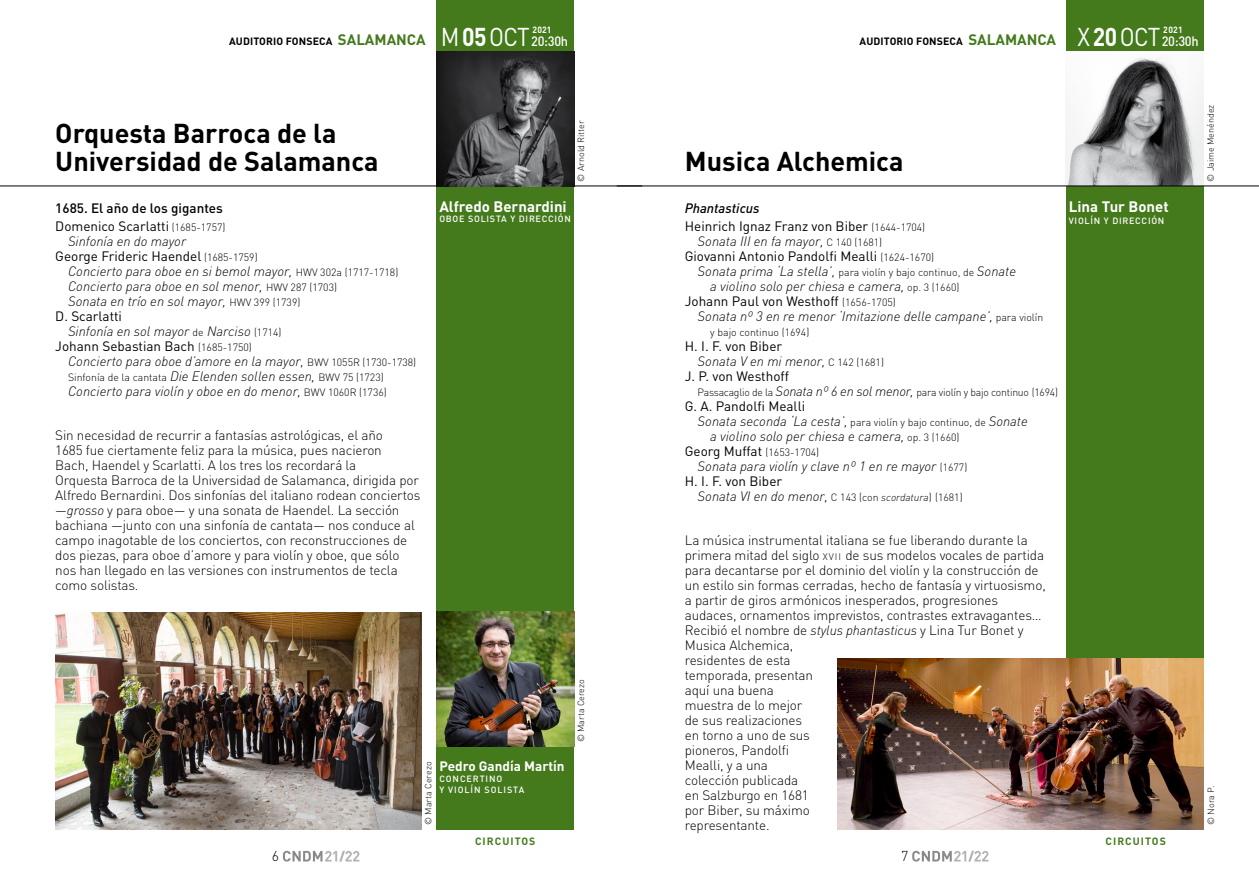
<style>
.page{position:relative;width:1259px;height:893px;background:#fff}
.page>*{position:absolute;margin:0;border:0;box-sizing:border-box;transform-origin:0 0}
.t1{font:700 27px/28.5px "DIN";color:#000}
.t2{font:25.5px "DIN";color:#fff;scale:.9 1}
.t3{font:700 15px "DIN";color:#fff}
.t4{font:300 14.25px "DIN";color:#000}
.t5{font:300 13.5px/15px "DIN";letter-spacing:-.01em;color:#000}
.t6{font:italic 300 13.5px "DIN";color:#000}
.t7{font:13.5px/18px "DIN";color:#000}
.t8{font:500 13.5px/18px "DIN";color:#000}
.t9{font:700 13.5px "DIN";color:#fff}
.t10{font:500 13.5px "DIN";letter-spacing:-.025em;color:#fff;scale:.95 1}
.t11{font:300 10.5px "DIN";color:#000}
.t12{font:300 10.5px "DIN";letter-spacing:-.02em;color:#000}
.t13{font:700 10.5px "DIN";letter-spacing:.01em;color:#000}
.t14{font:700 10.5px "DIN";letter-spacing:.1em;color:#457a1c}
.t15{font:300 9px "DIN";color:#000}
.t16{font:500 9px "DIN";letter-spacing:.08em;color:#fff}
.t17{font:500 9px/11.7px "DIN";letter-spacing:.1em;color:#fff}
.t18{font:700 9px "DIN";letter-spacing:.02em;color:#fff;scale:.95 1}
.s1{font-size:15px;color:#457a1c}
.s2{font-weight:400;font-size:25.5px;color:#fff}
.s3{font-size:25.5px;color:#fff}
.s4{font-weight:700}
.s5{font-weight:400}
.s6{font-weight:300;font-size:10.5px}
.s7{font-style:normal;font-size:10.5px}
.s8{font-style:italic;font-size:13.5px}
.s9{font-style:italic}
.s10{font-weight:500;font-style:italic}
.s11{font-size:10.5px}
.s12{font-size:9.45px}
</style>
<div class="page">
<svg style="left:912px;top:851px;width:76px;height:11px"></svg>
<svg style="left:283px;top:851px;width:76px;height:11px"></svg>
<div style="left:436px;top:0;width:138px;height:829px;background:#457a1c"></div>
<hr style="left:0;top:186px;width:642px;height:1px;background:#000">
<img style="left:55px;top:612px;width:366px;height:217px">
<img style="left:436px;top:51px;width:138px;height:135px">
<img style="left:437px;top:612px;width:137px;height:135px">
<div style="left:1066px;top:0;width:137px;height:829px;background:#457a1c"></div>
<img style="left:1066px;top:51px;width:137px;height:135px">
<img style="left:838px;top:659px;width:365px;height:170px">
<hr style="left:617px;top:186px;width:642px;height:1px;background:#000">
<p class="t13" style="left:229px;top:35px;width:302px">AUDITORIO FONSECA <span class="s1">SALAMANCA</span> <span class="s2">M</span><span class="s3">05</span><span class="s2">OCT</span></p>
<p class="t18" style="left:532px;top:24px;width:22px">2021</p>
<p class="t10" style="left:531px;top:33px;width:40px">20:30h</p>
<h2 class="t2" style="left:1077px;top:21px;width:94px">X<span class="s4">20</span>OCT</h2>
<p class="t18" style="left:1163px;top:24px;width:22px">2021</p>
<p class="t13" style="left:859px;top:35px;width:198px">AUDITORIO FONSECA <span class="s1">SALAMANCA</span></p>
<p class="t10" style="left:1161px;top:33px;width:40px">20:30h</p>
<h1 class="t1" style="left:55px;top:118px;width:325px">Orquesta Barroca de la<br>Universidad de Salamanca</h1>
<p class="t15" style="left:575px;top:182px;width:63px;rotate:-90deg">© Arnold Ritter</p>
<p class="t8" style="left:55px;top:199px;width:172px">1685. El año de los gigantes<br><span class="s5">Domenico Scarlatti</span> <span class="s6">(1685-1757)</span></p>
<p class="t6" style="left:68px;top:233px;width:120px">Sinfonía en do mayor</p>
<p class="t7" style="left:55px;top:247px;width:204px">George Frideric Haendel <span class="s6">(1685-1759)</span></p>
<p class="t6" style="left:68px;top:263px;width:332px">Concierto para oboe en si bemol mayor, <span class="s7">HWV 302a (1717-1718)</span></p>
<p class="t6" style="left:68px;top:278px;width:270px">Concierto para oboe en sol menor, <span class="s7">HWV 287 (1703)</span></p>
<p class="t6" style="left:68px;top:293px;width:234px">Sonata en trío en sol mayor, <span class="s7">HWV 399 (1739)</span></p>
<p class="t7" style="left:55px;top:307px;width:68px">D. Scarlatti</p>
<p class="t6" style="left:68px;top:323px;width:215px">Sinfonía en sol mayor <span class="s7">de</span> Narciso <span class="s7">(1714)</span></p>
<p class="t7" style="left:55px;top:337px;width:198px">Johann Sebastian Bach <span class="s6">(1685-1750)</span></p>
<p class="t6" style="left:68px;top:353px;width:350px">Concierto para oboe d’amore en la mayor, <span class="s7">BWV 1055R (1730-1738)</span></p>
<p class="t11" style="left:68px;top:371px;width:317px">Sinfonía de la cantata <span class="s8">Die Elenden sollen essen,</span> BWV 75 (1723)</p>
<p class="t6" style="left:68px;top:383px;width:320px">Concierto para violín y oboe en do menor, <span class="s7">BWV 1060R (1736)</span></p>
<p class="t5" style="left:55px;top:427px;width:367px">Sin necesidad de recurrir a fantasías astrológicas, el año<br>1685 fue ciertamente feliz para la música, pues nacieron<br>Bach, Haendel y Scarlatti. A los tres los recordará la<br>Orquesta Barroca de la Universidad de Salamanca, dirigida por Alfredo Bernardini. Dos sinfonías del italiano rodean conciertos —<span class="s9">grosso</span> y para oboe— y una sonata de Haendel. La sección bachiana —junto con una sinfonía de cantata— nos conduce al campo inagotable de los conciertos, con reconstrucciones de dos piezas, para oboe d’amore y para violín y oboe, que sólo nos han llegado en las versiones con instrumentos de tecla como solistas.</p>
<p class="t3" style="left:439px;top:196px;width:129px">Alfredo Bernardini</p>
<p class="t16" style="left:439px;top:213px;width:133px">OBOE SOLISTA Y DIRECCIÓN</p>
<p class="t15" style="left:575px;top:742px;width:65px;rotate:-90deg">© Marta Cerezo</p>
<p class="t9" style="left:439px;top:757px;width:127px">Pedro Gandía Martín</p>
<p class="t17" style="left:439px;top:772px;width:86px">CONCERTINO<br>Y VIOLÍN SOLISTA</p>
<p class="t15" style="left:423px;top:825px;width:65px;rotate:-90deg">© Marta Cerezo</p>
<h1 class="t1" style="left:685px;top:146px;width:220px">Musica Alchemica</h1>
<p class="t7" style="left:685px;top:199px;width:242px"><span class="s10">Phantasticus<br></span>Heinrich Ignaz Franz von Biber <span class="s6">(1644-1704)</span></p>
<p class="t6" style="left:697px;top:233px;width:186px">Sonata III en fa mayor, <span class="s7">C 140 (1681)</span></p>
<p class="t7" style="left:685px;top:247px;width:251px">Giovanni Antonio Pandolfi Mealli <span class="s6">(1624-1670)</span></p>
<p class="t6" style="left:697px;top:263px;width:320px">Sonata prima ‘La stella’, <span class="s7">para violín y bajo continuo, de</span> Sonate</p>
<p class="t6" style="left:710px;top:278px;width:251px">a violino solo per chiesa e camera, <span class="s7">op. 3 (1660)</span></p>
<p class="t7" style="left:685px;top:292px;width:212px">Johann Paul von Westhoff <span class="s6">(1656-1705)</span></p>
<p class="t6" style="left:697px;top:308px;width:347px">Sonata nº 3 en re menor ‘Imitazione delle campane’, <span class="s7">para violín</span></p>
<p class="t11" style="left:710px;top:326px;width:101px">y bajo continuo (1694)</p>
<p class="t7" style="left:685px;top:337px;width:99px">H. I. F. von Biber</p>
<p class="t6" style="left:697px;top:353px;width:188px">Sonata V en mi menor, <span class="s7">C 142 (1681)</span></p>
<p class="t7" style="left:685px;top:367px;width:106px">J. P. von Westhoff</p>
<p class="t12" style="left:697px;top:386px;width:362px">Passacaglio de la <span class="s8">Sonata nº 6 en sol menor,</span> para violín y bajo continuo (1694)</p>
<p class="t7" style="left:685px;top:397px;width:122px">G. A. Pandolfi Mealli</p>
<p class="t6" style="left:697px;top:413px;width:332px">Sonata seconda ‘La cesta’, <span class="s7">para violín y bajo continuo, de</span> Sonate</p>
<p class="t6" style="left:710px;top:428px;width:251px">a violino solo per chiesa e camera, <span class="s7">op. 3 (1660)</span></p>
<p class="t7" style="left:685px;top:442px;width:136px">Georg Muffat <span class="s6">(1653-1704)</span></p>
<p class="t6" style="left:697px;top:458px;width:271px">Sonata para violín y clave nº 1 en re mayor <span class="s7">(1677)</span></p>
<p class="t7" style="left:685px;top:472px;width:99px">H. I. F. von Biber</p>
<p class="t6" style="left:697px;top:488px;width:267px">Sonata VI en do menor, <span class="s7">C 143 (con</span> <span class="s11">scordatura</span><span class="s7">) (1681)</span></p>
<p class="t3" style="left:1068px;top:196px;width:101px">Lina Tur Bonet</p>
<p class="t16" style="left:1068px;top:215px;width:97px">VIOLÍN Y DIRECCIÓN</p>
<p class="t5" style="left:685px;top:532px;width:362px">La música instrumental italiana se fue liberando durante la primera mitad del siglo <span class="s12">x vii</span> de sus modelos vocales de partida para decantarse por el dominio del violín y la construcción de un estilo sin formas cerradas, hecho de fantasía y virtuosismo, a partir de giros armónicos inesperados, progresiones audaces, ornamentos imprevistos, contrastes extravagantes… Recibió el nombre de <span class="s9">stylus phantasticus</span> y Lina Tur Bonet y Musica Alchemica,<br>residentes de esta<br>temporada, presentan<br>aquí una buena<br>muestra de lo mejor<br>de sus realizaciones<br>en torno a uno de sus<br>pioneros, Pandolfi<br>Mealli, y a una<br>colección publicada<br>en Salzburgo en 1681<br>por Biber, su máximo<br>representante.</p>
<p class="t14" style="left:475px;top:834px;width:62px">CIRCUITOS</p>
<p class="t14" style="left:1105px;top:834px;width:62px">CIRCUITOS</p>
<p class="t4" style="left:272px;top:847px;width:9px">6</p>
<p class="t4" style="left:901px;top:847px;width:9px">7</p>
<p class="t15" style="left:1205px;top:182px;width:79px;rotate:-90deg">© Jaime Menéndez</p>
<p class="t15" style="left:1205px;top:825px;width:41px;rotate:-90deg">© Nora P.</p>
</div>
